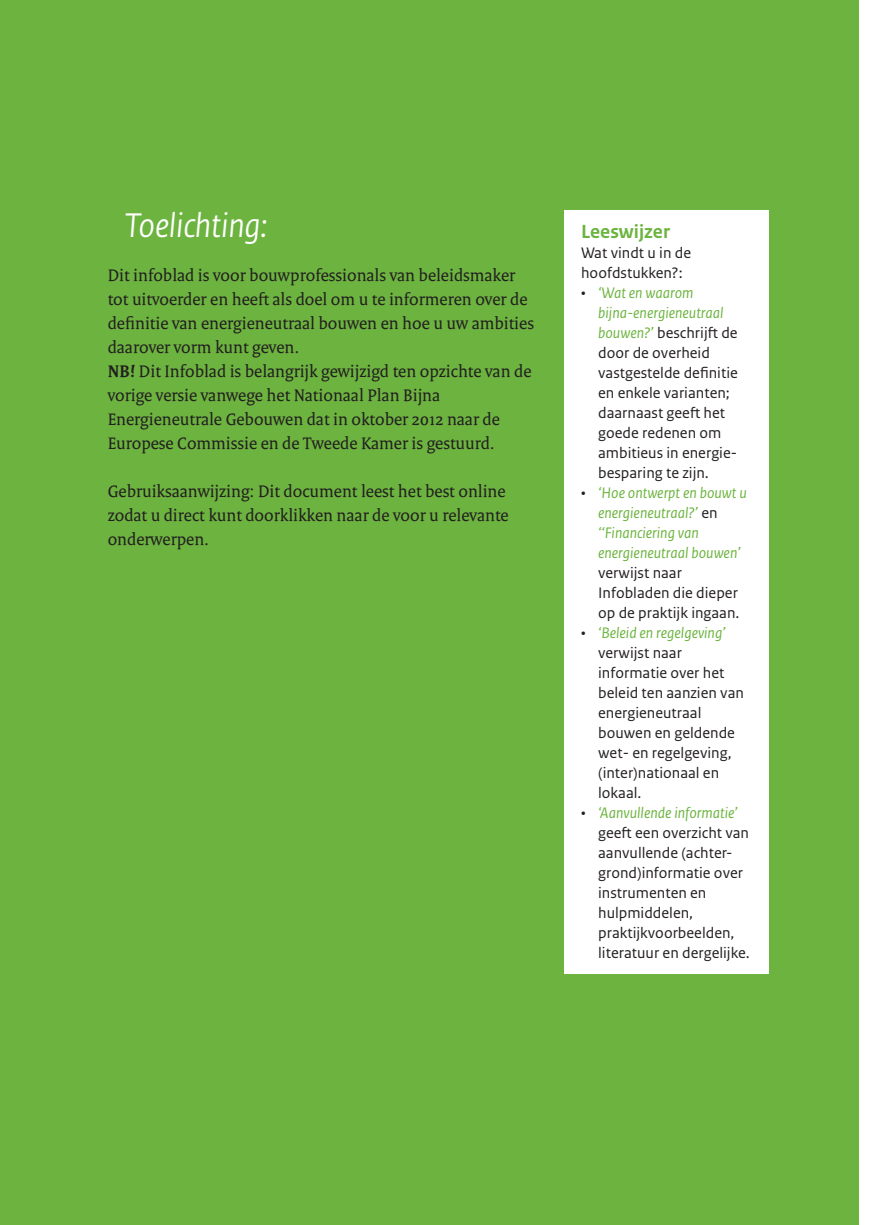
<style>
.page{position:relative;width:876px;height:1225px;background:#fff}
.page>*{position:absolute;margin:0;border:0;box-sizing:border-box;transform-origin:0 0}
._02_RO_Subtitel{font:italic 36px "Rijksoverheid Sans Heading";color:#fff}
._30_RO_Tabel_Kop{font:700 20px "Rijksoverheid Sans Text";color:#6cb43f}
._10_RO_Broodtekst{font:18px/24px "Rijksoverheid Serif";color:#231f20}
._32_RO_Tabel_Broodte{font:16px/20px "Rijksoverheid Sans Text";color:#231f20}
._32_RO_Tabel_Broodte-2{font:italic 16px/20px "Rijksoverheid Sans Text";color:#6cb43f}
.s1{font-weight:700}
.s2{font-style:italic;color:#6cb43f}
.s3{font-style:normal;color:#231f20}
</style>
<div class="page">
<div style="left:0;top:0;width:859px;height:1225px;background:#6cb43f"></div>
<div style="left:564px;top:210px;width:204px;height:763px;background:#fff"></div>
<p class="_02_RO_Subtitel" style="left:125px;top:205px;width:144px">Toelichting:</p>
<p class="_10_RO_Broodtekst" style="left:108px;top:263px;width:428px">Dit infoblad is voor bouwprofessionals van beleidsmaker tot uitvoerder en heeft als doel om u te informeren over de definitie van energieneutraal bouwen en hoe u uw ambities daarover vorm kunt geven.</p>
<p class="_10_RO_Broodtekst" style="left:108px;top:359px;width:425px"><span class="s1">NB!</span> Dit Infoblad is belangrijk gewijzigd ten opzichte van de vorige versie vanwege het Nationaal Plan Bijna Energieneutrale Gebouwen dat in oktober 2012 naar de Europese Commissie en de Tweede Kamer is gestuurd.</p>
<p class="_10_RO_Broodtekst" style="left:108px;top:479px;width:402px">Gebruiksaanwijzing: Dit document leest het best online zodat u direct kunt doorklikken naar de voor u relevante onderwerpen.</p>
<p class="_30_RO_Tabel_Kop" style="left:581px;top:220px;width:90px">Leeswijzer</p>
<p class="_32_RO_Tabel_Broodte" style="left:581px;top:243px;width:111px">Wat vindt u in de hoofdstukken?:</p>
<p class="_32_RO_Tabel_Broodte" style="left:598px;top:283px;width:141px;text-indent:-17px">• <span class="s2">‘Wat en waarom bijna-energieneutraal bouwen?’</span> beschrijft de door de overheid vastgestelde definitie en enkele varianten; daarnaast geeft het goede redenen om ambitieus in energie&shy;besparing te zijn.</p>
<p class="_32_RO_Tabel_Broodte-2" style="left:598px;top:483px;width:150px;text-indent:-17px"><span class="s3">•</span> ‘Hoe ontwerpt en bouwt u energieneutraal?’ <span class="s3">en </span>‘‘Financiering van energieneutraal bouwen’ <span class="s3">verwijst naar<br>Infobladen die dieper op de praktijk ingaan.</span></p>
<p class="_32_RO_Tabel_Broodte" style="left:598px;top:623px;width:147px;text-indent:-17px">• <span class="s2">‘Beleid en regelgeving’ </span>verwijst naar informatie over het beleid ten aanzien van energieneutraal bouwen en geldende wet- en regelgeving, (inter)nationaal en lokaal.</p>
<p class="_32_RO_Tabel_Broodte" style="left:598px;top:803px;width:153px;text-indent:-17px">• <span class="s2">‘Aanvullende informatie’ </span>geeft een overzicht van aanvullende (achter&shy;grond)informatie over instrumenten en hulpmiddelen, praktijkvoorbeelden, literatuur en dergelijke.</p>
</div>
